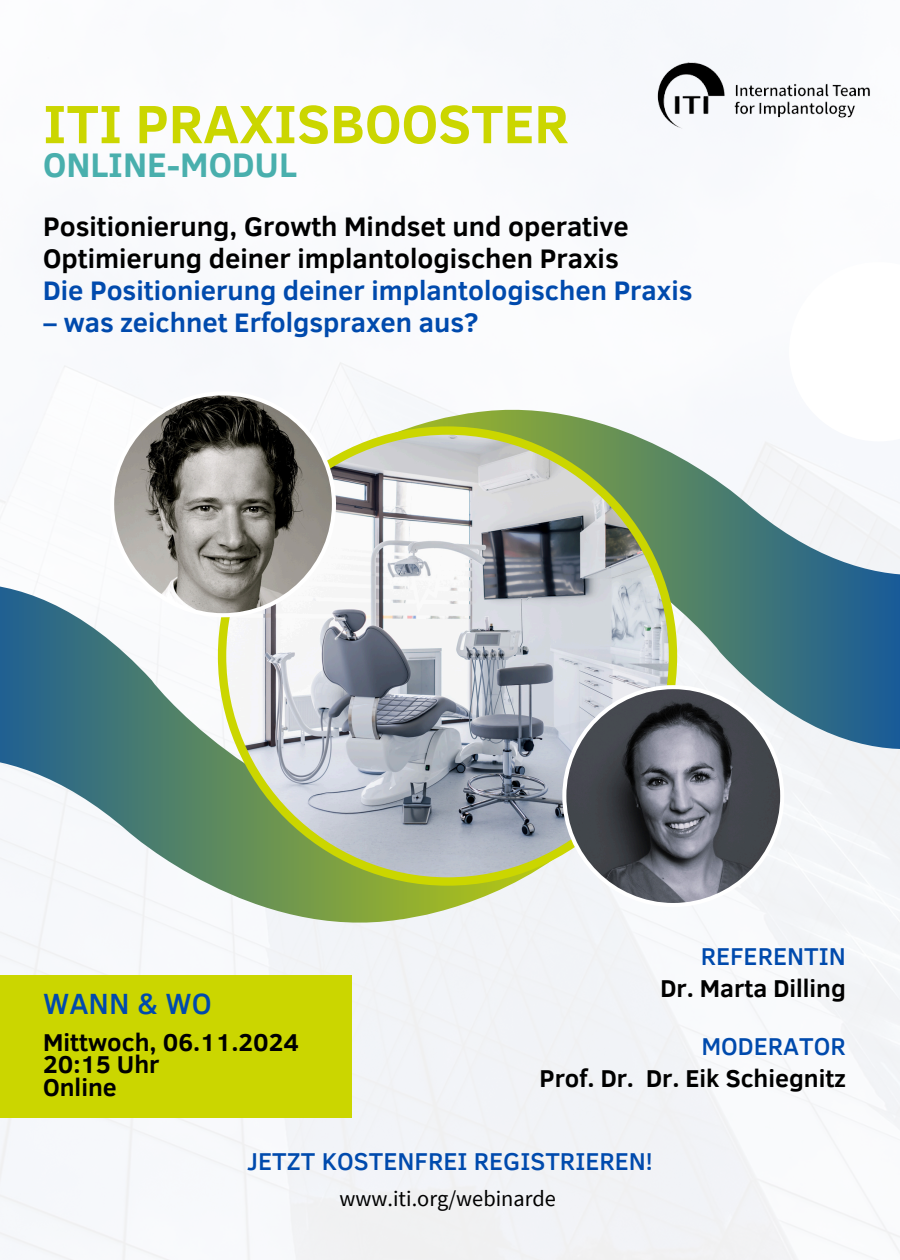
<style>
.page{position:relative;width:900px;height:1260px;background:#fff}
.page>*{position:absolute;margin:0;border:0;box-sizing:border-box;transform-origin:0 0}
.t1{font:700 55px "Clear Sans";color:#cbd600}
.t2{font:700 35px "Clear Sans";color:#49afad}
.t3{font:500 30px "Clear Sans";color:#004aad}
.t4{font:700 27.5px/32px "Clear Sans";color:#000}
.t5{font:700 27.5px "Clear Sans";color:#004aad}
.t6{font:700 25px/22.5px "Clear Sans";color:#000}
.t7{font:500 25px "Clear Sans";color:#004aad}
.t8{font:22.25px "Source Sans Pro";color:#000}
</style>
<div class="page">
<div style="left:0;top:362px;width:900px;height:898px;background:#f3f5f8"></div>
<svg style="left:0;top:525px;width:608px;height:418px;fill:#f2f4f7"></svg>
<svg style="left:263px;top:390px;width:637px;height:418px;fill:#f0f2f4"></svg>
<svg style="left:218px;top:426px;width:459px;height:460px"></svg>
<svg style="left:110px;top:391px;width:226px;height:226px"></svg>
<img style="left:657px;top:62px;width:213px;height:67px">
<svg style="left:562px;top:685px;width:222px;height:222px"></svg>
<div style="left:789px;top:262px;width:111px;height:179px;background:#fff"></div>
<div style="left:0;top:975px;width:352px;height:142px;background:#cbd600"></div>
<p class="t1" style="left:43px;top:84px;width:527px">ITI PRAXISBOOSTER</p>
<p class="t2" style="left:43px;top:139px;width:255px">ONLINE-MODUL</p>
<p class="t4" style="left:43px;top:209px;width:587px">Positionierung, Growth Mindset und operative<br>Optimierung deiner implantologischen Praxis</p>
<h5 class="t5" style="left:43px;top:270px;width:651px">Die Positionierung deiner implantologischen Praxis</h5>
<h5 class="t5" style="left:43px;top:302px;width:437px">– was zeichnet Erfolgspraxen aus?</h5>
<p class="t7" style="left:701px;top:938px;width:147px">REFERENTIN</p>
<p class="t3" style="left:43px;top:982px;width:170px">WANN &amp; WO</p>
<h4 class="t6" style="left:43px;top:1029px;width:258px">Mittwoch, 06.11.2024<br>20:15 Uhr<br>Online</h4>
<h4 class="t6" style="left:661px;top:976px;width:187px">Dr. Marta Dilling</h4>
<h5 class="t7" style="left:701px;top:1028px;width:146px">MODERATOR</h5>
<h5 class="t6" style="left:540px;top:1066px;width:308px">Prof. Dr. Dr. Eik Schiegnitz</h5>
<p class="t7" style="left:247px;top:1143px;width:407px">JETZT KOSTENFREI REGISTRIEREN!</p>
<h2 class="t8" style="left:339px;top:1184px;width:218px">www.iti.org/webinarde</h2>
</div>
